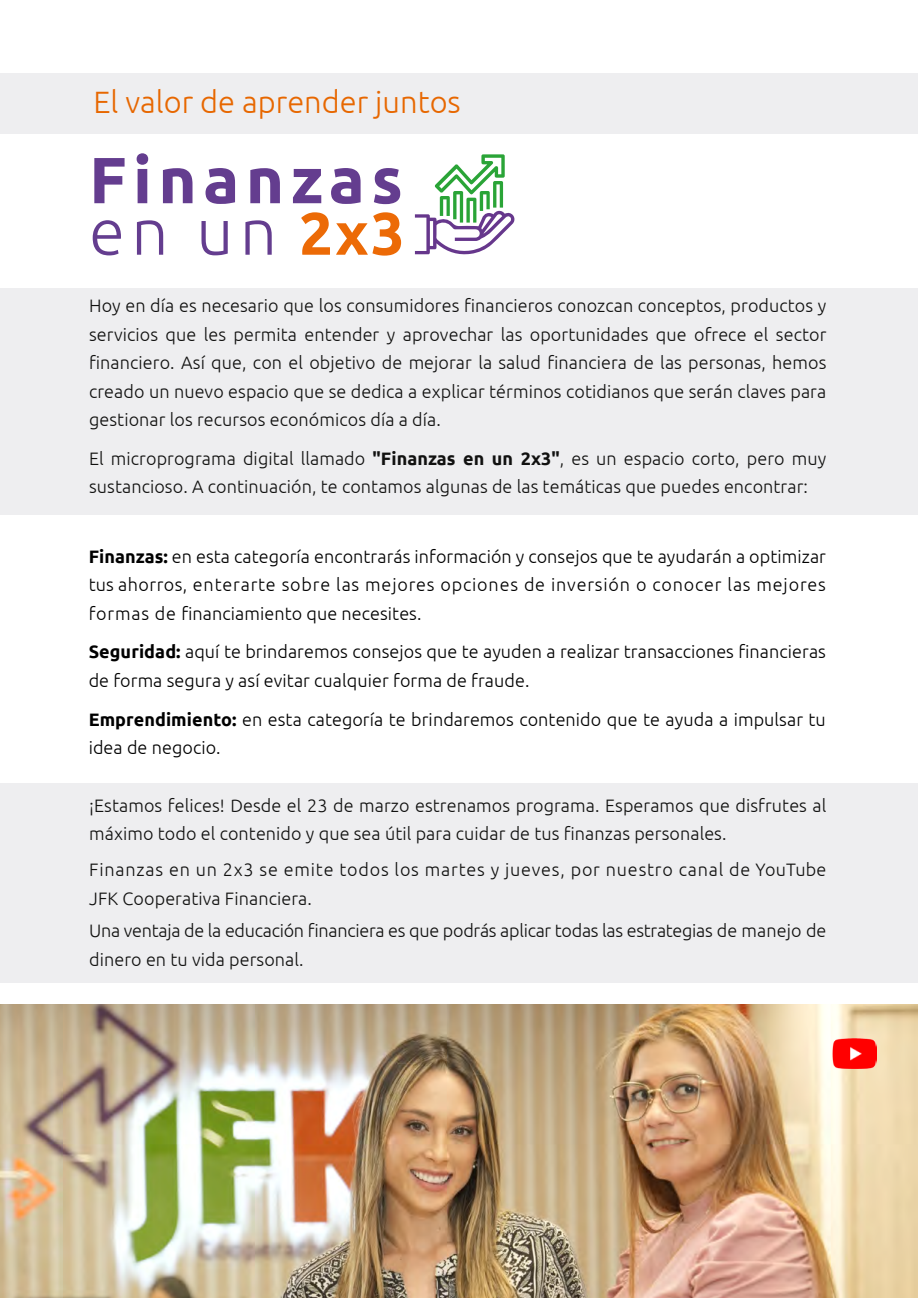
<style>
.page{position:relative;width:918px;height:1298px;background:#fff}
.page>*{position:absolute;margin:0;border:0;box-sizing:border-box;transform-origin:0 0}
.t1{font:700 65.1px/51.4px "Ubuntu";letter-spacing:.1em;color:#643d8f}
.t2{font:300 30.9px "Ubuntu";color:#e76700}
.t3{font:300 18px/28.3px "Ubuntu";letter-spacing:.005em;color:#111110}
.t4{font:300 18px/28.3px "Ubuntu";letter-spacing:.005em;color:#000}
.t5{font:300 18px/28.3px "Ubuntu";letter-spacing:-.015em;color:#111110}
.t6{font:300 18px/28.3px "Ubuntu";letter-spacing:.045em;color:#111110}
.s1{font-weight:300}
.s2{font-size:59.85px;color:#ec6a06}
.s3{font-weight:700}
</style>
<div class="page">
<div style="left:1px;top:73px;width:917px;height:60px;background:#eeeef0"></div>
<div style="left:1px;top:288px;width:917px;height:227px;background:#eeeef0"></div>
<div style="left:1px;top:783px;width:917px;height:199px;background:#eeeef0"></div>
<img style="left:1px;top:1004px;width:917px;height:293px">
<img style="left:832px;top:1037px;width:45px;height:31px">
<svg style="left:415px;top:154px;width:100px;height:101px"></svg>
<h2 class="t2" style="left:93px;top:83px;width:369px">El valor de aprender juntos</h2>
<h1 class="t1" style="left:89px;top:153px;width:317px">Finanzas <span class="s1">en un</span> <span class="s2">2x3</span></h1>
<p class="t3" style="left:89px;top:291px;width:739px;text-align:justify">Hoy en día es necesario que los consumidores financieros conozcan conceptos, productos y servicios que les permita entender y aprovechar las oportunidades que ofrece el sector financiero. Así que, con el objetivo de mejorar la salud financiera de las personas, hemos creado un nuevo espacio que se dedica a explicar términos cotidianos que serán claves para gestionar los recursos económicos día a día.</p>
<p class="t3" style="left:89px;top:443px;width:739px">El microprograma digital llamado <span class="s3">"Finanzas en un 2x3"</span>, es un espacio corto, pero muy sustancioso. A continuación, te contamos algunas de las temáticas que puedes encontrar:</p>
<p class="t4" style="left:89px;top:541px;width:739px;text-align:justify"><span class="s3">Finanzas:</span> en esta categoría encontrarás información y consejos que te ayudarán a optimizar tus ahorros, enterarte sobre las mejores opciones de inversión o conocer las mejores formas de financiamiento que necesites.</p>
<p class="t4" style="left:89px;top:637px;width:739px"><span class="s3">Seguridad:</span> aquí te brindaremos consejos que te ayuden a realizar transacciones financieras de forma segura y así evitar cualquier forma de fraude.</p>
<p class="t4" style="left:89px;top:704px;width:739px"><span class="s3">Emprendimiento:</span> en esta categoría te brindaremos contenido que te ayuda a impulsar tu idea de negocio.</p>
<p class="t3" style="left:89px;top:790px;width:739px">¡Estamos felices! Desde el 23 de marzo estrenamos programa. Esperamos que disfrutes al máximo todo el contenido y que sea útil para cuidar de tus finanzas personales.</p>
<p class="t6" style="left:89px;top:855px;width:739px">Finanzas en un 2x3 se emite todos los martes y jueves, por nuestro canal de YouTube<br>JFK Cooperativa Financiera.</p>
<p class="t5" style="left:89px;top:916px;width:739px">Una ventaja de la educación financiera es que podrás aplicar todas las estrategias de manejo de dinero en tu vida personal.</p>
</div>
